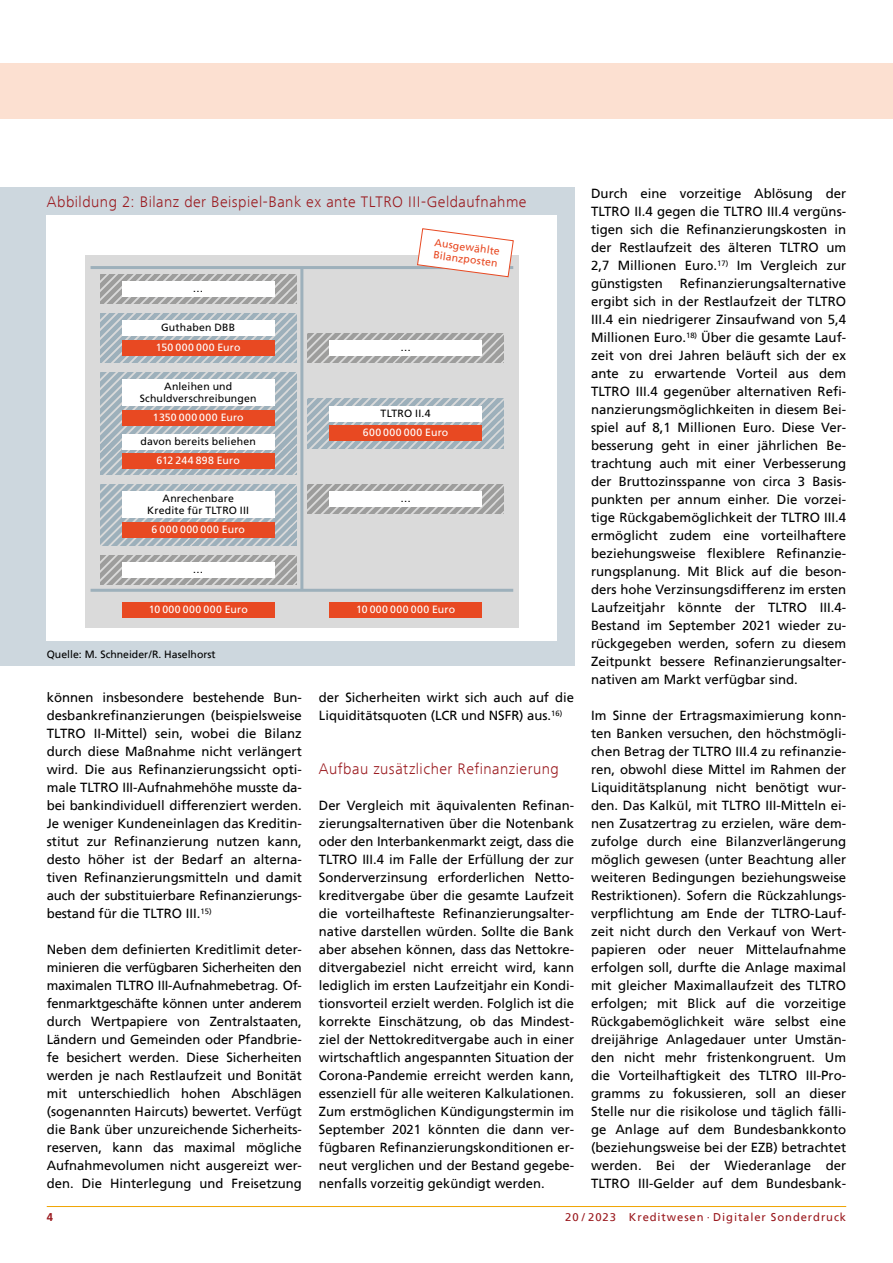
<style>
.page{position:relative;width:893px;height:1263px;background:#fff}
.page>*{position:absolute;margin:0;border:0;box-sizing:border-box;transform-origin:0 0}
.Überschrift_Abbildungen{font:300 15.75px "Frutiger Next Com";letter-spacing:.03em;color:#9a191e}
.Zwischenüberschrift{font:300 15.75px "Frutiger Next Com";letter-spacing:.03em;color:#9a191e}
.Fließtext{font:13.2px/18px "Frutiger";color:#000;text-align:justify}
.Fließtext_mit_mehreren_Trennungen{font:13.2px/18px "Frutiger";color:#000;text-align:justify}
.t1{font:11.25px "Frutiger";letter-spacing:.08em;color:#9a191e}
.t2{font:700 11.25px "Frutiger";color:#9a191e}
.t3{font:10.5px/12px "Frutiger LT Std";letter-spacing:.015em;color:#000;text-align:center}
.t4{font:10.5px/19.6px "Frutiger LT Std";letter-spacing:.025em;color:#fff;text-align:center}
.t5{font:10.5px "Frutiger LT Std";letter-spacing:.045em;color:#fff}
.Quelle{font:10.5px "Frutiger";color:#000}
.t6{font:10.5px/12px "Frutiger LT Std";color:#e84922}
.s1{color:#000}
.s2{color:#fff}
</style>
<div class="page">
<hr style="left:47px;top:1206px;width:799px;height:1px;background:#f0a400">
<div style="left:0;top:64px;width:893px;height:55px;background:#fce0d1"></div>
<div style="left:0;top:187px;width:574px;height:479px;background:#cdd7de"></div>
<div style="left:47px;top:215px;width:510px;height:426px;background:#fff"></div>
<div style="left:85px;top:256px;width:434px;height:372px;background:#dadada"></div>
<hr style="left:91px;top:266px;width:422px;height:3px;background:#9db0bb">
<hr style="left:91px;top:589px;width:422px;height:3px;background:#9db0bb">
<hr style="left:300px;top:268px;width:3px;height:322px;background:#9db0bb">
<svg style="left:100px;top:274px;width:196px;height:30px;fill:#9e9e9d"></svg>
<div style="left:122px;top:281px;width:152px;height:16px;background:#fff"></div>
<svg style="left:100px;top:555px;width:196px;height:29px;fill:#9d9d9c"></svg>
<div style="left:122px;top:562px;width:152px;height:15px;background:#fff"></div>
<svg style="left:100px;top:313px;width:196px;height:50px;fill:#9fb1bc"></svg>
<div style="left:122px;top:320px;width:152px;height:16px;background:#fff"></div>
<div style="left:122px;top:340px;width:152px;height:15px;background:#e84922"></div>
<svg style="left:100px;top:485px;width:196px;height:60px;fill:#9db0bb"></svg>
<div style="left:122px;top:492px;width:152px;height:26px;background:#fff"></div>
<div style="left:122px;top:522px;width:152px;height:16px;background:#e84922"></div>
<svg style="left:100px;top:372px;width:196px;height:103px;fill:#9db0bb"></svg>
<div style="left:122px;top:379px;width:152px;height:27px;background:#fff"></div>
<div style="left:122px;top:410px;width:152px;height:16px;background:#e84922"></div>
<div style="left:122px;top:434px;width:152px;height:15px;background:#fff"></div>
<div style="left:122px;top:454px;width:152px;height:15px;background:#e84922"></div>
<div style="left:122px;top:602px;width:152px;height:15px;background:#e84922"></div>
<svg style="left:307px;top:334px;width:197px;height:29px;fill:#9d9d9c"></svg>
<div style="left:329px;top:340px;width:153px;height:16px;background:#fff"></div>
<svg style="left:307px;top:485px;width:197px;height:29px;fill:#9d9d9c"></svg>
<div style="left:329px;top:492px;width:153px;height:15px;background:#fff"></div>
<svg style="left:307px;top:399px;width:197px;height:49px;fill:#9eb1bb"></svg>
<div style="left:329px;top:406px;width:153px;height:15px;background:#fff"></div>
<div style="left:329px;top:425px;width:153px;height:16px;background:#e84922"></div>
<div style="left:329px;top:602px;width:153px;height:15px;background:#e84922"></div>
<svg style="left:417px;top:228px;width:97px;height:50px"></svg>
<p class="Überschrift_Abbildungen" style="left:47px;top:193px;width:481px">Abbildung 2: Bilanz der Beispiel-Bank ex ante TLTRO III-Geldaufnahme</p>
<p class="t3" style="left:193px;top:282px;width:12px">…</p>
<p class="t4" style="left:156px;top:317px;width:86px"><span class="s1">Guthaben DBB<br></span>150 000 000 Euro</p>
<p class="t3" style="left:140px;top:381px;width:118px">Anleihen und<br>Schuldverschreibungen</p>
<p class="t4" style="left:153px;top:408px;width:92px">1350 000 000 Euro</p>
<p class="t3" style="left:141px;top:431px;width:117px;line-height:19.6px">davon bereits beliehen<br><span class="s2">612 244 898 Euro</span></p>
<p class="t3" style="left:147px;top:493px;width:103px">Anrechenbare<br>Kredite für TLTRO III</p>
<p class="t5" style="left:152px;top:523px;width:95px">6 000 000 000 Euro</p>
<p class="t3" style="left:193px;top:563px;width:12px">…</p>
<p class="t5" style="left:149px;top:603px;width:101px">10 000 000 000 Euro</p>
<p class="Quelle" style="left:47px;top:649px;width:170px">Quelle: M. Schneider/R. Haselhorst</p>
<p class="Fließtext" style="left:47px;top:689px;width:257px">können insbesondere bestehende Bun&shy;desbankrefinanzierungen (beispielsweise TLTRO II-Mittel) sein, wobei die Bilanz durch diese Maßnahme nicht verlängert wird. Die aus Refinanzierungssicht opti&shy;male TLTRO III-Aufnahmehöhe musste da&shy;bei bankindividuell differenziert werden.<br>Je weniger Kundeneinlagen das Kreditin&shy;stitut zur Refinanzierung nutzen kann, desto höher ist der Bedarf an alterna&shy;tiven Refinanzierungsmitteln und damit auch der substituierbare Refinanzierungs&shy;bestand für die TLTRO III.<sup>15)</sup></p>
<p class="Fließtext" style="left:47px;top:941px;width:257px">Neben dem definierten Kreditlimit deter&shy;minieren die verfügbaren Sicherheiten den maximalen TLTRO III-Aufnahmebetrag. Of&shy;fenmarktgeschäfte können unter anderem durch Wertpapiere von Zentralstaaten, Ländern und Gemeinden oder Pfandbrie&shy;fe besichert werden. Diese Sicherheiten werden je nach Restlaufzeit und Bonität mit unterschiedlich hohen Abschlägen (sogenannten Haircuts) bewertet. Verfügt die Bank über unzureichende Sicherheits&shy;reserven, kann das maximal mögliche Aufnahmevolumen nicht ausgereizt wer&shy;den. Die Hinterlegung und Freisetzung</p>
<p class="t6" style="left:435px;top:237px;width:67px;rotate:8deg">Ausgewählte<br>Bilanzposten</p>
<p class="t3" style="left:400px;top:342px;width:12px">…</p>
<p class="t4" style="left:363px;top:403px;width:87px"><span class="s1">TLTRO II.4<br></span>600 000 000 Euro</p>
<p class="t3" style="left:400px;top:493px;width:12px">…</p>
<p class="t5" style="left:356px;top:603px;width:101px">10 000 000 000 Euro</p>
<p class="Fließtext" style="left:319px;top:689px;width:257px">der Sicherheiten wirkt sich auch auf die<br>Liquiditätsquoten (LCR und NSFR) aus.<sup>16)</sup></p>
<p class="Zwischenüberschrift" style="left:319px;top:760px;width:242px">Aufbau zusätzlicher Refinanzierung</p>
<p class="Fließtext" style="left:319px;top:797px;width:257px">Der Vergleich mit äquivalenten Refinan&shy;zierungsalternativen über die Notenbank oder den Interbankenmarkt zeigt, dass die TLTRO III.4 im Falle der Erfüllung der zur Sonderverzinsung erforderlichen Netto&shy;kreditvergabe über die gesamte Laufzeit die vorteilhafteste Refinanzierungsalter&shy;native darstellen würden. Sollte die Bank aber absehen können, dass das Nettokre&shy;ditvergabeziel nicht erreicht wird, kann lediglich im ersten Laufzeitjahr ein Kondi&shy;tionsvorteil erzielt werden. Folglich ist die korrekte Einschätzung, ob das Mindest&shy;ziel der Nettokreditvergabe auch in einer wirtschaftlich angespannten Situation der Corona-Pandemie erreicht werden kann, essenziell für alle weiteren Kalkulationen.<br>Zum erstmöglichen Kündigungstermin im September 2021 könnten die dann ver&shy;fügbaren Refinanzierungskonditionen er&shy;neut verglichen und der Bestand gegebe&shy;nenfalls vorzeitig gekündigt werden.</p>
<p class="Fließtext_mit_mehreren_Trennungen" style="left:591px;top:185px;width:257px">Durch eine vorzeitige Ablösung der TLTRO II.4 gegen die TLTRO III.4 vergüns&shy;tigen sich die Refinanzierungskosten in der Restlaufzeit des älteren TLTRO um 2,7 Millionen Euro.<sup>17)</sup> Im Vergleich zur günstigsten</p>
<p class="Fließtext_mit_mehreren_Trennungen" style="left:591px;top:275px;width:257px;text-indent:89px">Refinanzierungsalternative ergibt sich in der Restlaufzeit der TLTRO III.4 ein niedrigerer Zinsaufwand von 5,4<br>Millionen Euro.<sup>18)</sup> Über die gesamte Lauf&shy;zeit von drei Jahren beläuft sich der ex ante zu erwartende Vorteil aus dem TLTRO III.4 gegenüber alternativen Refi&shy;nanzierungsmöglichkeiten in diesem Bei&shy;spiel auf 8,1 Millionen Euro. Diese Ver&shy;besserung geht in einer jährlichen Be&shy;trachtung auch mit einer Verbesserung der Bruttozinsspanne von circa 3 Basis&shy;punkten per annum einher. Die vorzei&shy;tige Rückgabemöglichkeit der TLTRO III.4 ermöglicht zudem eine vorteilhaftere beziehungsweise flexiblere Refinanzie&shy;rungsplanung. Mit Blick auf die beson&shy;ders hohe Verzinsungsdifferenz im ersten Laufzeitjahr könnte der TLTRO III.4- Bestand im September 2021 wieder zu&shy;rückgegeben werden, sofern zu diesem Zeitpunkt bessere Refinanzierungsalter&shy;nativen am Markt verfügbar sind.</p>
<p class="Fließtext" style="left:591px;top:707px;width:257px">Im Sinne der Ertragsmaximierung konn&shy;ten Banken versuchen, den höchstmögli&shy;chen Betrag der TLTRO III.4 zu refinanzie&shy;ren, obwohl diese Mittel im Rahmen der Liquiditätsplanung nicht benötigt wur&shy;den. Das Kalkül, mit TLTRO III-Mitteln ei&shy;nen Zusatzertrag zu erzielen, wäre dem&shy;zufolge durch eine Bilanzverlängerung möglich gewesen (unter Beachtung aller weiteren Bedingungen beziehungsweise Restriktionen). Sofern die Rückzahlungs&shy;verpflichtung am Ende der TLTRO-Lauf&shy;zeit nicht durch den Verkauf von Wert&shy;papieren oder neuer Mittelaufnahme erfolgen soll, durfte die Anlage maximal mit gleicher Maximallaufzeit des TLTRO erfolgen; mit Blick auf die vorzeitige Rückgabemöglichkeit wäre selbst eine dreijährige Anlagedauer unter Umstän&shy;den nicht mehr fristenkongruent. Um die Vorteilhaftigkeit des TLTRO III-Pro&shy;gramms zu fokussieren, soll an dieser Stelle nur die risikolose und täglich fälli&shy;ge Anlage auf dem Bundesbankkonto (beziehungsweise bei der EZB) betrachtet werden. Bei der Wiederanlage der TLTRO III-Gelder auf dem Bundesbank-</p>
<p class="t2" style="left:47px;top:1211px;width:8px">4</p>
<p class="t1" style="left:565px;top:1211px;width:282px">20 / 2023 Kreditwesen · Digitaler Sonderdruck</p>
</div>
